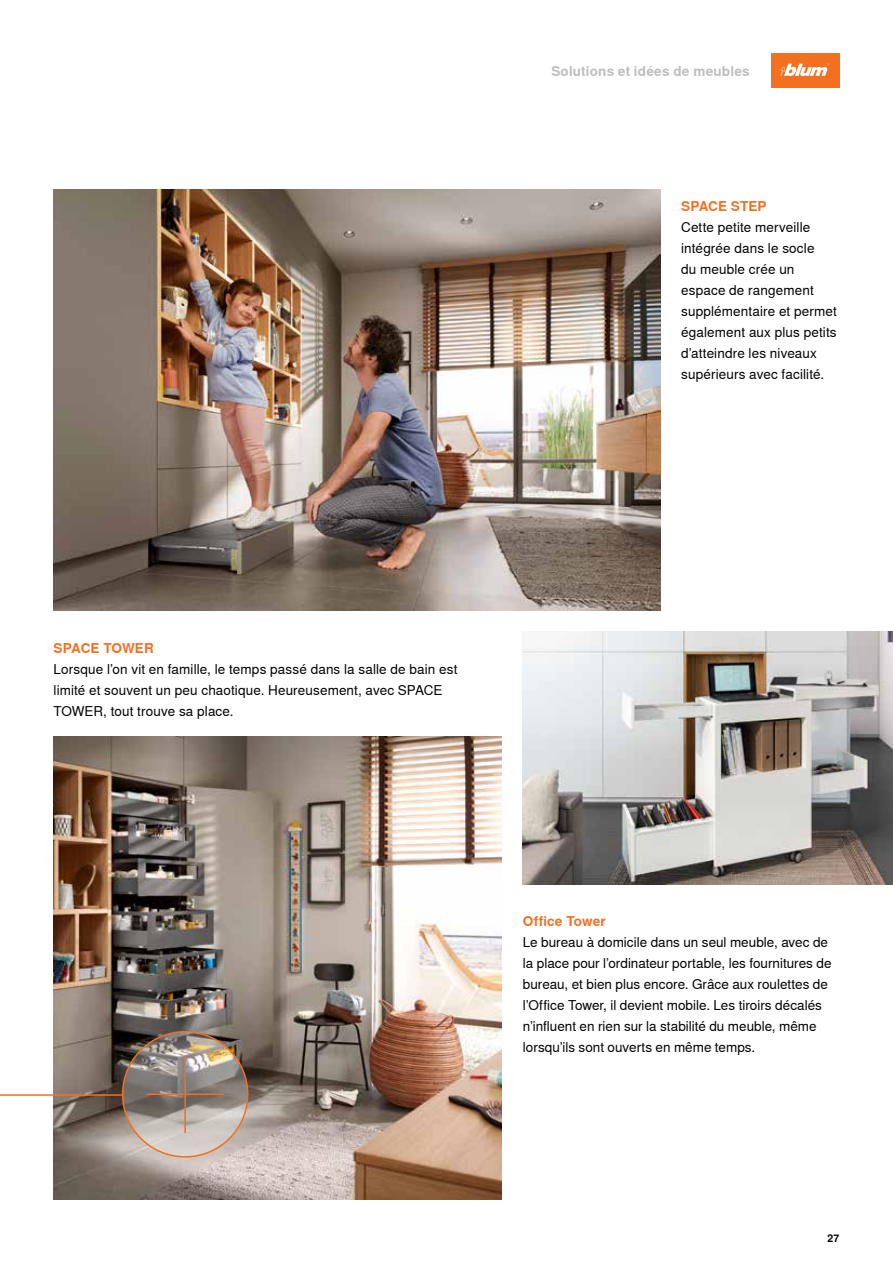
<style>
.page{position:relative;width:893px;height:1263px;background:#fff}
.page>*{position:absolute;margin:0;border:0;box-sizing:border-box;transform-origin:0 0}
.t1{font:13.5px/21px "Nimbus Sans Global";letter-spacing:.005em;color:#000}
.t2{font:700 13.5px "Nimbus Sans Global";letter-spacing:.01em;color:#f37021}
.t3{font:700 13.5px "Nimbus Sans Global";letter-spacing:.015em;color:#bcbec0}
.t4{font:700 10.5px "Nimbus Sans Global";color:#000}
</style>
<div class="page">
<div style="left:771px;top:54px;width:68px;height:34px;background:#f37021"></div>
<svg style="left:780px;top:63px;width:49px;height:13px"></svg>
<img style="left:523px;top:631px;width:370px;height:253px">
<img style="left:54px;top:737px;width:448px;height:463px">
<img style="left:54px;top:189px;width:606px;height:421px">
<hr style="left:0;top:1094px;width:122px;height:2px;background:#f37021">
<svg style="left:123px;top:1032px;width:125px;height:125px;background:#a49c94"></svg>
<div style="left:122px;top:1031px;width:126px;height:126px;border:2px solid #f37021;border-radius:50%"></div>
<hr style="left:184px;top:1055px;width:2px;height:78px;background:#f37021">
<hr style="left:146px;top:1093px;width:78px;height:2px;background:#f37021">
<p class="t3" style="left:551px;top:63px;width:200px">Solutions et idées de meubles</p>
<p class="t2" style="left:681px;top:198px;width:87px">SPACE STEP</p>
<p class="t1" style="left:681px;top:216px;width:157px">Cette petite merveille intégrée dans le socle<br>du meuble crée un espace de rangement supplémentaire et permet également aux plus petits d’atteindre les niveaux supérieurs avec facilité.</p>
<p class="t2" style="left:54px;top:640px;width:102px">SPACE TOWER</p>
<p class="t1" style="left:54px;top:658px;width:405px">Lorsque l’on vit en famille, le temps passé dans la salle de bain est limité et souvent un peu chaotique. Heureusement, avec SPACE<br>TOWER, tout trouve sa place.</p>
<p class="t2" style="left:523px;top:914px;width:84px">Office Tower</p>
<p class="t1" style="left:523px;top:932px;width:310px">Le bureau à domicile dans un seul meuble, avec de la place pour l’ordinateur portable, les fournitures de bureau, et bien plus encore. Grâce aux roulettes de l’Office Tower, il devient mobile. Les tiroirs décalés n’influent en rien sur la stabilité du meuble, même lorsqu’ils sont ouverts en même temps.</p>
<p class="t4" style="left:827px;top:1232px;width:13px">27</p>
</div>
